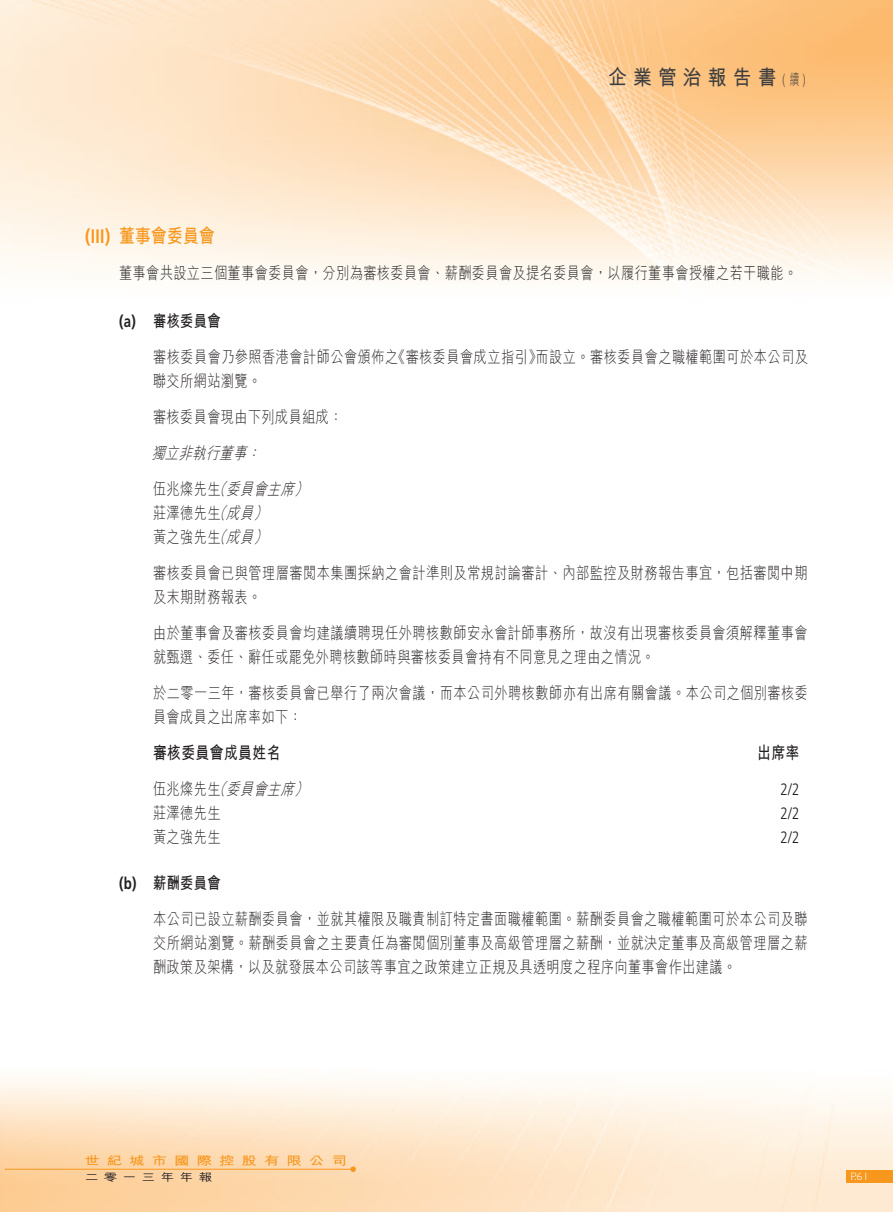
<style>
.page{position:relative;width:893px;height:1212px;background:#fff}
.page>*{position:absolute;margin:0;border:0;box-sizing:border-box;transform-origin:0 0}
.t1{font:700 21px "M Hei HK";letter-spacing:.335em;color:#3e3e3f;scale:.89 1}
._3__標題{font:700 19.5px "M Hei HK";letter-spacing:.03em;color:#f7971d;scale:.8 1}
._1__內文{font:700 17.25px "M Hei HK";letter-spacing:.03em;color:#231f20;scale:.8 1}
._1__內文-2{font:300 16.5px/24px "M Hei HK";letter-spacing:.035em;color:#231f20;scale:.8 1}
._1__內文-3{font:italic 300 16.5px "M Hei HK";color:#231f20;scale:.8 1}
._1__內文-4{font:700 16.5px "M Hei HK";letter-spacing:.03em;color:#231f20;scale:.8 1}
._1__內文-5{font:300 16.5px "Frutiger LT Std";color:#231f20;scale:.8 1}
.t2{font:700 12px "M Hei HK";letter-spacing:.45em;color:#f7971d;scale:1.29 1}
.t3{font:300 10.8px "Gill Sans Std";color:#fff;scale:1.13 1}
.t4{font:500 10.5px "M Hei HK";letter-spacing:.4em;color:#231f20;scale:1.29 1}
.s1{font-family:"Frutiger LT Std";font-weight:300;font-size:15px}
.s2{font-weight:300;font-size:15px}
.s3{font-family:"Frutiger LT Std"}
.s4{font-style:normal}
.s5{font-style:italic}
</style>
<div class="page">
<img style="left:1px;top:0;width:892px;height:1212px">
<div style="left:846px;top:1170px;width:47px;height:12px;background:#f7971d"></div>
<hr style="left:5px;top:1169px;width:347px;height:1px;background:#f7971d">
<svg style="left:350px;top:1166px;width:6px;height:6px"></svg>
<p class="t1" style="left:608px;top:62px;width:223px">企業管治報告書 <span class="s1">(</span> <span class="s2">續</span><span class="s1">)</span></p>
<p class="_3__標題" style="left:85px;top:221px;width:164px"><span class="s3">(III)</span> 董事會委員會</p>
<p class="_1__內文-2" style="left:119px;top:260px;width:849px">董事會共設立三個董事會委員會，分別為審核委員會、薪酬委員會及提名委員會，以履行董事會授權之若干職能。</p>
<p class="_1__內文-4" style="left:119px;top:309px;width:128px"><span class="s3">(a)</span> 審核委員會</p>
<p class="_1__內文-2" style="left:153px;top:344px;width:820px">審核委員會乃參照香港會計師公會頒佈之《審核委員會成立指引》而設立。審核委員會之職權範圍可於本公司及聯交所網站瀏覽。</p>
<p class="_1__內文-2" style="left:153px;top:404px;width:239px">審核委員會現由下列成員組成：</p>
<p class="_1__內文-3" style="left:151px;top:444px;width:142px">獨立非執行董事：</p>
<p class="_1__內文-3" style="left:153px;top:480px;width:200px"><span class="s4">伍兆燦先生</span>（委員會主席）</p>
<p class="_1__內文-2" style="left:153px;top:500px;width:149px">莊澤德先生<span class="s5">（成員）</span></p>
<p class="_1__內文-2" style="left:153px;top:524px;width:149px">黃之強先生<span class="s5">（成員）</span></p>
<p class="_1__內文-2" style="left:153px;top:560px;width:820px">審核委員會已與管理層審閱本集團採納之會計準則及常規討論審計、內部監控及財務報告事宜，包括審閱中期及末期財務報表。</p>
<p class="_1__內文-2" style="left:153px;top:620px;width:820px">由於董事會及審核委員會均建議續聘現任外聘核數師安永會計師事務所，故沒有出現審核委員會須解釋董事會就甄選、委任、辭任或罷免外聘核數師時與審核委員會持有不同意見之理由之情況。</p>
<p class="_1__內文-2" style="left:153px;top:680px;width:820px">於二零一三年，審核委員會已舉行了兩次會議，而本公司外聘核數師亦有出席有關會議。本公司之個別審核委員會成員之出席率如下：</p>
<p class="_1__內文" style="left:153px;top:740px;width:161px">審核委員會成員姓名</p>
<p class="_1__內文" style="left:757px;top:740px;width:54px">出席率</p>
<p class="_1__內文-3" style="left:153px;top:780px;width:200px"><span class="s4">伍兆燦先生</span>（委員會主席）</p>
<p class="_1__內文-5" style="left:780px;top:780px;width:25px">2/2</p>
<p class="_1__內文-2" style="left:153px;top:800px;width:86px">莊澤德先生</p>
<p class="_1__內文-5" style="left:780px;top:804px;width:25px">2/2</p>
<p class="_1__內文-2" style="left:153px;top:824px;width:86px">黃之強先生</p>
<p class="_1__內文-5" style="left:780px;top:828px;width:25px">2/2</p>
<p class="_1__內文-4" style="left:119px;top:871px;width:128px"><span class="s3">(b)</span> 薪酬委員會</p>
<p class="_1__內文-2" style="left:153px;top:906px;width:820px;text-align:justify">本公司已設立薪酬委員會，並就其權限及職責制訂特定書面職權範圍。薪酬委員會之職權範圍可於本公司及聯交所網站瀏覽。薪酬委員會之主要責任為審閱個別董事及高級管理層之薪酬，並就決定董事及高級管理層之薪酬政策及架構，以及就發展本公司該等事宜之政策建立正規及具透明度之程序向董事會作出建議。</p>
<p class="t2" style="left:84px;top:1152px;width:205px">世紀城市國際控股有限公司</p>
<p class="t4" style="left:85px;top:1169px;width:100px">二零一三年年報</p>
<p class="t3" style="left:850px;top:1170px;width:18px">P.61</p>
</div>
